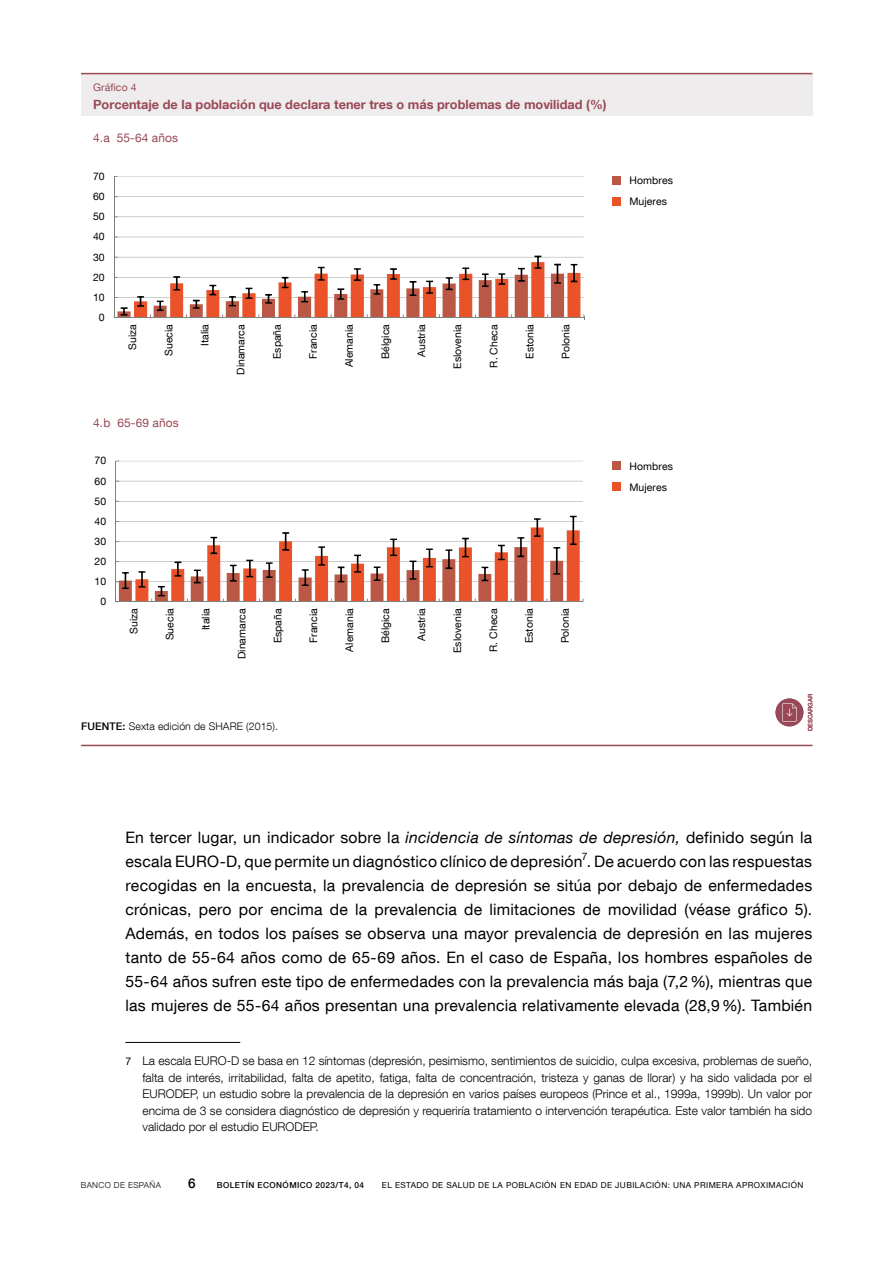
<style>
.page{position:relative;width:893px;height:1263px;background:#fff}
.page>*{position:absolute;margin:0;border:0;box-sizing:border-box;transform-origin:0 0}
.Texto_artículo{font:15.75px/24px "Bd E Neue Helvetica";letter-spacing:.015em;color:#000;text-align:justify}
.t1{font:500 13.5px "Bd E Neue Helvetica";color:#000}
.t2{font:700 12.75px "Bd E Neue Helvetica";color:#984856}
.Citas_1_texto{font:300 12px/16.5px "Bd E Neue Helvetica";color:#000;text-align:justify}
.t3{font:12px "Bd E Neue Helvetica";letter-spacing:.01em;color:#984856}
.t4{font:10.5px "Bd E Neue Helvetica";color:#000}
.t5{font:300 10.5px "Bd E Neue Helvetica";letter-spacing:.01em;color:#000}
.t6{font:10.5px "Bd E Neue Helvetica";letter-spacing:.01em;color:#984856}
.t7{font:8.25px "Bd E Neue Helvetica";letter-spacing:.05em;color:#000}
.t8{font:500 8.25px "Bd E Neue Helvetica";letter-spacing:.05em;color:#000}
.t9{font:300 8.25px "Bd E Neue Helvetica";letter-spacing:.05em;color:#000}
.t10{font:500 6px "Bd E Neue Helvetica";color:#984856}
.s1{font-weight:500}
.s2{font-style:italic}
.s3{font-weight:400;font-size:10.5px}
</style>
<div class="page">
<hr style="left:125px;top:1042px;width:115px;height:1px;background:#000">
<hr style="left:81px;top:745px;width:731px;height:1px;background:#984856">
<div style="left:613px;top:483px;width:8px;height:8px;background:#ea5229"></div>
<div style="left:613px;top:462px;width:8px;height:8px;background:#ba5845"></div>
<div style="left:613px;top:197px;width:8px;height:9px;background:#ea5229"></div>
<div style="left:613px;top:176px;width:8px;height:9px;background:#ba5845"></div>
<div style="left:81px;top:74px;width:731px;height:42px;background:#efeced"></div>
<hr style="left:81px;top:73px;width:731px;height:1px;background:#984856">
<hr style="left:114px;top:237px;width:470px;height:1px;background:#a6a5a5">
<hr style="left:114px;top:217px;width:470px;height:1px;background:#a6a5a5">
<hr style="left:114px;top:196px;width:470px;height:1px;background:#a6a5a5">
<hr style="left:114px;top:176px;width:470px;height:1px;background:#a6a5a5">
<hr style="left:114px;top:176px;width:1px;height:142px;background:#7f8080">
<svg style="left:115px;top:256px;width:470px;height:64px"></svg>
<hr style="left:116px;top:501px;width:467px;height:1px;background:#a6a5a5">
<hr style="left:116px;top:481px;width:467px;height:1px;background:#a6a5a5">
<hr style="left:116px;top:461px;width:467px;height:1px;background:#a6a5a5">
<hr style="left:115px;top:461px;width:1px;height:141px;background:#7f8080">
<svg style="left:116px;top:516px;width:468px;height:86px"></svg>
<div style="left:775px;top:698px;width:28px;height:28px;background:#984856;border-radius:50%"></div>
<svg style="left:782px;top:703px;width:15px;height:19px"></svg>
<p class="t6" style="left:93px;top:81px;width:45px">Gráfico 4</p>
<p class="t2" style="left:93px;top:96px;width:515px">Porcentaje de la población que declara tener tres o más problemas de movilidad (%)</p>
<p class="t3" style="left:93px;top:130px;width:87px">4.a 55-64 años</p>
<p class="t4" style="left:93px;top:170px;width:13px">70</p>
<p class="t4" style="left:93px;top:190px;width:13px">60</p>
<p class="t4" style="left:93px;top:210px;width:13px">50</p>
<p class="t4" style="left:93px;top:230px;width:13px">40</p>
<p class="t4" style="left:93px;top:250px;width:13px">30</p>
<p class="t4" style="left:93px;top:270px;width:13px">20</p>
<p class="t4" style="left:93px;top:291px;width:13px">10</p>
<p class="t4" style="left:99px;top:311px;width:7px">0</p>
<p class="t4" style="left:126px;top:350px;width:27px;rotate:-90deg">Suiza</p>
<p class="t4" style="left:162px;top:356px;width:33px;rotate:-90deg">Suecia</p>
<p class="t4" style="left:198px;top:346px;width:23px;rotate:-90deg">Italia</p>
<p class="t4" style="left:234px;top:375px;width:52px;rotate:-90deg">Dinamarca</p>
<p class="t4" style="left:270px;top:359px;width:36px;rotate:-90deg">España</p>
<p class="t4" style="left:307px;top:359px;width:36px;rotate:-90deg">Francia</p>
<p class="t4" style="left:343px;top:367px;width:45px;rotate:-90deg">Alemania</p>
<p class="t4" style="left:379px;top:359px;width:36px;rotate:-90deg">Bélgica</p>
<p class="t4" style="left:415px;top:357px;width:34px;rotate:-90deg">Austria</p>
<p class="t4" style="left:451px;top:369px;width:46px;rotate:-90deg">Eslovenia</p>
<p class="t4" style="left:487px;top:368px;width:45px;rotate:-90deg">R. Checa</p>
<p class="t4" style="left:523px;top:359px;width:36px;rotate:-90deg">Estonia</p>
<p class="t4" style="left:559px;top:359px;width:36px;rotate:-90deg">Polonia</p>
<p class="t3" style="left:93px;top:416px;width:87px">4.b 65-69 años</p>
<p class="t4" style="left:95px;top:454px;width:13px">70</p>
<p class="t4" style="left:95px;top:474px;width:13px">60</p>
<p class="t4" style="left:95px;top:495px;width:13px">50</p>
<p class="t4" style="left:95px;top:514px;width:13px">40</p>
<p class="t4" style="left:95px;top:535px;width:13px">30</p>
<p class="t4" style="left:95px;top:555px;width:13px">20</p>
<p class="t4" style="left:95px;top:575px;width:13px">10</p>
<p class="t4" style="left:100px;top:595px;width:7px">0</p>
<p class="t4" style="left:127px;top:634px;width:27px;rotate:-90deg">Suiza</p>
<p class="t4" style="left:163px;top:640px;width:33px;rotate:-90deg">Suecia</p>
<p class="t4" style="left:199px;top:630px;width:23px;rotate:-90deg">Italia</p>
<p class="t4" style="left:235px;top:659px;width:52px;rotate:-90deg">Dinamarca</p>
<p class="t4" style="left:271px;top:643px;width:36px;rotate:-90deg">España</p>
<p class="t4" style="left:307px;top:643px;width:36px;rotate:-90deg">Francia</p>
<p class="t4" style="left:343px;top:652px;width:45px;rotate:-90deg">Alemania</p>
<p class="t4" style="left:379px;top:643px;width:36px;rotate:-90deg">Bélgica</p>
<p class="t4" style="left:415px;top:641px;width:34px;rotate:-90deg">Austria</p>
<p class="t4" style="left:451px;top:653px;width:46px;rotate:-90deg">Eslovenia</p>
<p class="t4" style="left:487px;top:652px;width:45px;rotate:-90deg">R. Checa</p>
<p class="t4" style="left:523px;top:643px;width:36px;rotate:-90deg">Estonia</p>
<p class="t4" style="left:559px;top:643px;width:36px;rotate:-90deg">Polonia</p>
<p class="t5" style="left:81px;top:720px;width:199px"><span class="s1">FUENTE:</span> Sexta edición de SHARE (2015).</p>
<p class="t4" style="left:629px;top:174px;width:45px">Hombres</p>
<p class="t4" style="left:629px;top:195px;width:39px">Mujeres</p>
<p class="t4" style="left:629px;top:459px;width:45px">Hombres</p>
<p class="t4" style="left:629px;top:480px;width:39px">Mujeres</p>
<p class="t10" style="left:807px;top:731px;width:39px;rotate:-90deg">DESCARGAR</p>
<p class="Texto_artículo" style="left:125px;top:825px;width:688px">En tercer lugar, un indicador sobre la <span class="s2">incidencia de síntomas de depresión,</span> definido según la escala EURO-D, que permite un diagnóstico clínico de depresión<sup>7</sup>. De acuerdo con las respuestas recogidas en la encuesta, la prevalencia de depresión se sitúa por debajo de enfermedades crónicas, pero por encima de la prevalencia de limitaciones de movilidad (véase gráfico 5).<br>Además, en todos los países se observa una mayor prevalencia de depresión en las mujeres tanto de 55-64 años como de 65-69 años. En el caso de España, los hombres españoles de 55-64 años sufren este tipo de enfermedades con la prevalencia más baja (7,2%), mientras que las mujeres de 55-64 años presentan una prevalencia relativamente elevada (28,9%). También</p>
<p class="Citas_1_texto" style="left:142px;top:1052px;width:671px;text-indent:-17px"><span class="s3">7</span> La escala EURO-D se basa en 12 síntomas (depresión, pesimismo, sentimientos de suicidio, culpa excesiva, problemas de sueño, falta de interés, irritabilidad, falta de apetito, fatiga, falta de concentración, tristeza y ganas de llorar) y ha sido validada por el EURODEP, un estudio sobre la prevalencia de la depresión en varios países europeos (Prince et al., 1999a, 1999b). Un valor por encima de 3 se considera diagnóstico de depresión y requeriría tratamiento o intervención terapéutica. Este valor también ha sido validado por el estudio EURODEP.</p>
<p class="t9" style="left:81px;top:1180px;width:82px">BANCO DE ESPAÑA</p>
<p class="t1" style="left:188px;top:1175px;width:9px">6</p>
<p class="t8" style="left:217px;top:1180px;width:149px">BOLETÍN ECONÓMICO 2023/T4, 04</p>
<p class="t7" style="left:382px;top:1180px;width:423px">EL ESTADO DE SALUD DE LA POBLACIÓN EN EDAD DE JUBILACIÓN: UNA PRIMERA APROXIMACIÓN</p>
</div>
